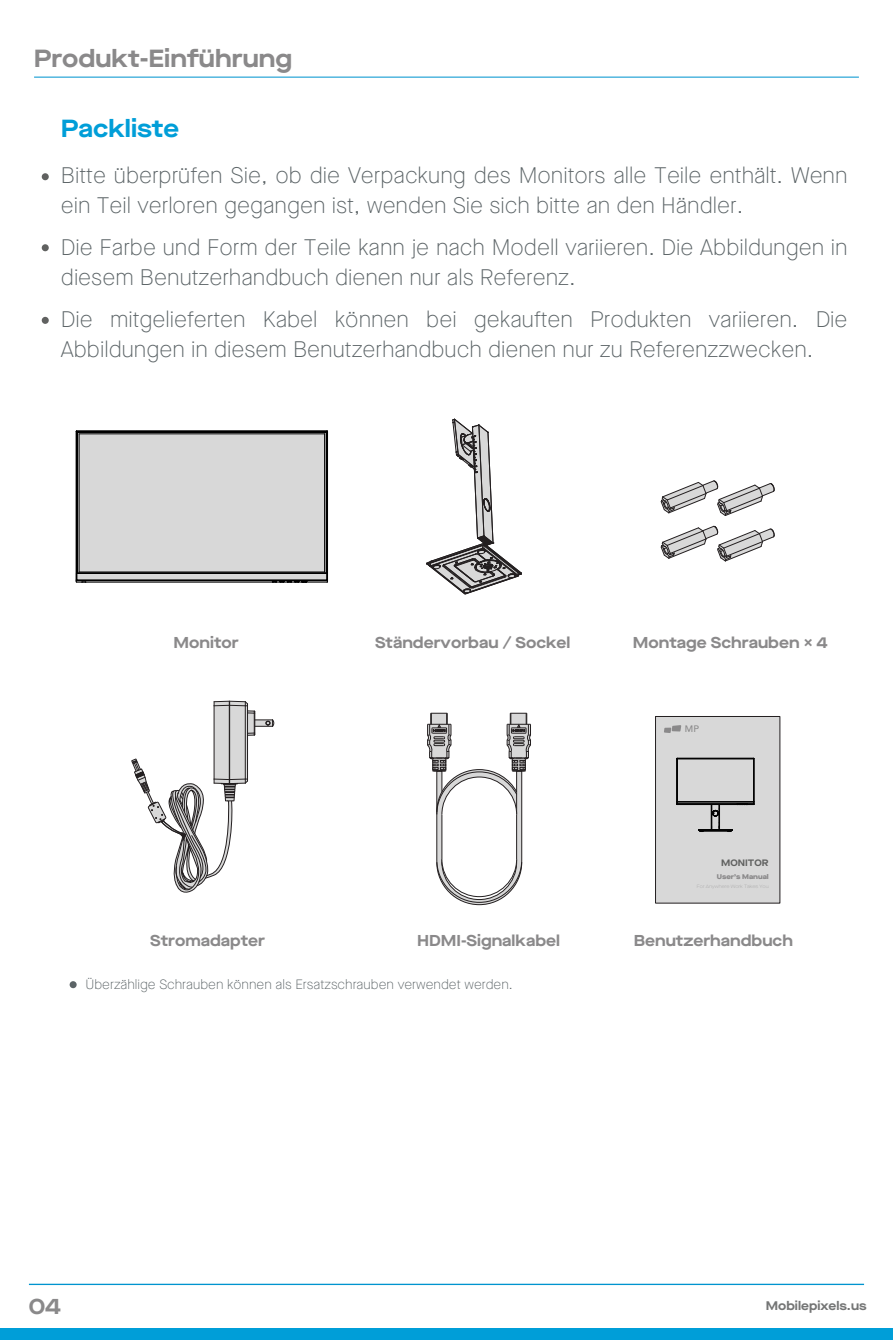
<style>
.page{position:relative;width:893px;height:1340px;background:#fff}
.page>*{position:absolute;margin:0;border:0;box-sizing:border-box;transform-origin:0 0}
.t1{font:700 expanded 24.75px "Maison Neue";color:#8a898a}
.t2{font:700 expanded 24.75px "Maison Neue";color:#009ed8}
.t3{font:100 22.5px/29.2px "Maison Neue";color:#5c6467}
.t4{font:700 expanded 22.5px "Maison Neue";color:#8a898a}
.t5{font:700 expanded 15.75px "Maison Neue";color:#8a898a}
.t6{font:100 13.5px "Maison Neue";color:#5c6467}
.t7{font:700 expanded 12.38px "Maison Neue";color:#747575}
.t8{font:500 9.45px "Avenir";color:#8a898a}
.t9{font:700 9.22px "Maison Neue Extended TRIAL";color:#606160}
.t10{font:900 expanded 6.75px "Maison Neue";color:#8a898a}
</style>
<div class="page">
<div style="left:76px;top:431px;width:251px;height:151px;background:#d8d8d8"></div>
<div style="left:42px;top:173px;width:7px;height:7px;background:#606160;border-radius:50%"></div>
<div style="left:42px;top:244px;width:7px;height:7px;background:#606160;border-radius:50%"></div>
<div style="left:42px;top:317px;width:7px;height:7px;background:#606160;border-radius:50%"></div>
<svg style="left:427px;top:713px;width:104px;height:193px"></svg>
<svg style="left:661px;top:526px;width:113px;height:35px"></svg>
<svg style="left:661px;top:480px;width:113px;height:36px"></svg>
<svg style="left:131px;top:701px;width:144px;height:192px"></svg>
<div style="left:69px;top:981px;width:8px;height:7px;background:#5c6467;border-radius:50%"></div>
<svg style="left:426px;top:419px;width:96px;height:175px"></svg>
<hr style="left:76px;top:431px;width:1px;height:149px;background:#000">
<hr style="left:77px;top:433px;width:1px;height:140px;background:#000">
<hr style="left:79px;top:434px;width:1px;height:138px;background:#000">
<hr style="left:86px;top:581px;width:187px;height:1px;background:#000">
<hr style="left:77px;top:580px;width:250px;height:1px;background:#000">
<hr style="left:77px;top:579px;width:250px;height:1px;background:#000">
<hr style="left:77px;top:573px;width:250px;height:1px;background:#000">
<hr style="left:77px;top:572px;width:250px;height:1px;background:#000">
<hr style="left:79px;top:571px;width:246px;height:1px;background:#000">
<hr style="left:324px;top:434px;width:1px;height:138px;background:#000">
<hr style="left:79px;top:433px;width:246px;height:1px;background:#000">
<hr style="left:78px;top:432px;width:247px;height:1px;background:#000">
<hr style="left:77px;top:431px;width:250px;height:1px;background:#000">
<hr style="left:77px;top:430px;width:250px;height:1px;background:#000">
<hr style="left:326px;top:432px;width:1px;height:140px;background:#000">
<hr style="left:327px;top:431px;width:1px;height:150px;background:#000">
<svg style="left:76px;top:572px;width:10px;height:11px"></svg>
<svg style="left:272px;top:572px;width:56px;height:11px"></svg>
<div style="left:655px;top:716px;width:125px;height:187px;background:#d8d8d8;border:1px solid #231f20"></div>
<hr style="left:677px;top:759px;width:1px;height:42px;background:#030303">
<hr style="left:680px;top:804px;width:57px;height:1px;background:#030303">
<hr style="left:677px;top:803px;width:77px;height:1px;background:#030303">
<hr style="left:677px;top:801px;width:77px;height:1px;background:#030303">
<hr style="left:677px;top:758px;width:77px;height:1px;background:#030303">
<hr style="left:753px;top:758px;width:1px;height:46px;background:#030303">
<svg style="left:698px;top:801px;width:57px;height:31px"></svg>
<svg style="left:664px;top:725px;width:17px;height:8px"></svg>
<div style="left:0;top:1328px;width:893px;height:11px;background:#009ed8"></div>
<hr style="left:29px;top:1283px;width:835px;height:1px;background:#0094cf">
<hr style="left:34px;top:77px;width:825px;height:1px;background:#0094cf">
<p class="t1" style="left:34px;top:41px;width:260px">Produkt-Einführung</p>
<p class="t2" style="left:61px;top:111px;width:120px">Packliste</p>
<p class="t3" style="left:61px;top:161px;width:788px">Bitte überprüfen Sie, ob die Verpackung des Monitors alle Teile enthält. Wenn ein Teil verloren gegangen ist, wenden Sie sich bitte an den Händler.</p>
<p class="t3" style="left:61px;top:233px;width:788px">Die Farbe und Form der Teile kann je nach Modell variieren. Die Abbildungen in diesem Benutzerhandbuch dienen nur als Referenz.</p>
<p class="t3" style="left:61px;top:305px;width:788px">Die mitgelieferten Kabel können bei gekauften Produkten variieren. Die<br>Abbildungen in diesem Benutzerhandbuch dienen nur zu Referenzzwecken.</p>
<p class="t5" style="left:174px;top:631px;width:67px">Monitor</p>
<p class="t5" style="left:375px;top:631px;width:197px">Ständervorbau / Sockel</p>
<p class="t5" style="left:633px;top:631px;width:196px">Montage Schrauben × 4</p>
<p class="t8" style="left:685px;top:721px;width:16px">MP</p>
<p class="t9" style="left:721px;top:859px;width:49px">MONITOR</p>
<p class="t10" style="left:717px;top:872px;width:54px">User’s Manual</p>
<p class="t5" style="left:417px;top:929px;width:144px">HDMI-Signalkabel</p>
<p class="t5" style="left:150px;top:929px;width:116px">Stromadapter</p>
<p class="t6" style="left:86px;top:976px;width:429px">Überzählige Schrauben können als Ersatzschrauben verwendet werden.</p>
<p class="t5" style="left:634px;top:929px;width:161px">Benutzerhandbuch</p>
<p class="t4" style="left:29px;top:1290px;width:33px">04</p>
<p class="t7" style="left:766px;top:1296px;width:102px">Mobilepixels.us</p>
</div>
